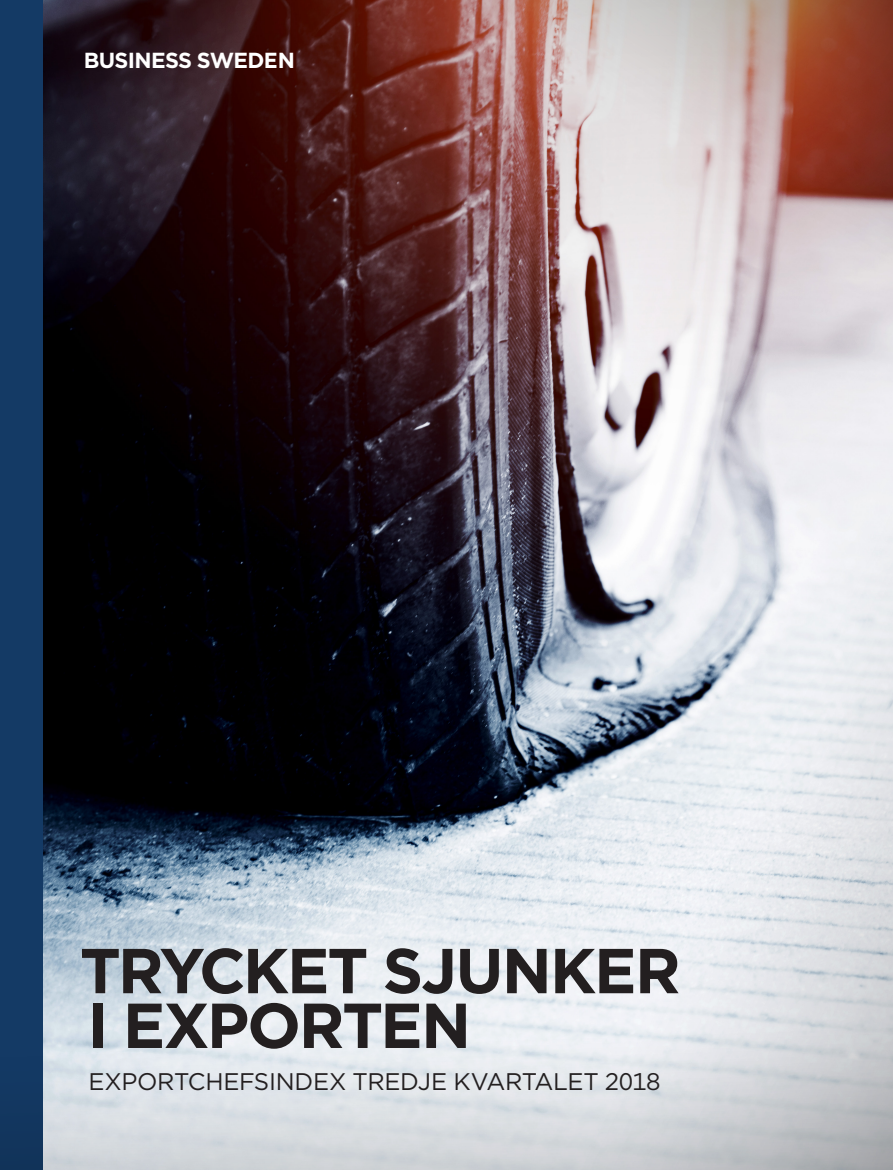
<style>
.page{position:relative;width:893px;height:1170px;background:#fff}
.page>*{position:absolute;margin:0;border:0;box-sizing:border-box;transform-origin:0 0}
.t1{font:700 63.3px/54.8px "Gotham";letter-spacing:-.035em;color:#231f20}
.t2{font:24px "Gotham";letter-spacing:-.015em;color:#231f20}
.t3{font:700 21.75px "Gotham";letter-spacing:-.03em;color:#fff}
</style>
<div class="page">
<img style="left:43px;top:0;width:417px;height:1000px">
<div style="left:0;top:0;width:43px;height:1169px;background:#143a65"></div>
<svg style="left:460px;top:506px;width:433px;height:494px"></svg>
<svg style="left:0;top:1000px;width:893px;height:169px;background:#cfd5db"></svg>
<img style="left:272px;top:0;width:621px;height:506px">
<p class="t3" style="left:84px;top:46px;width:213px">BUSINESS SWEDEN</p>
<p class="t1" style="left:80px;top:942px;width:602px">TRYCKET SJUNKER<br>I EXPORTEN</p>
<p class="t2" style="left:88px;top:1066px;width:574px">EXPORTCHEFSINDEX TREDJE KVARTALET 2018</p>
</div>
